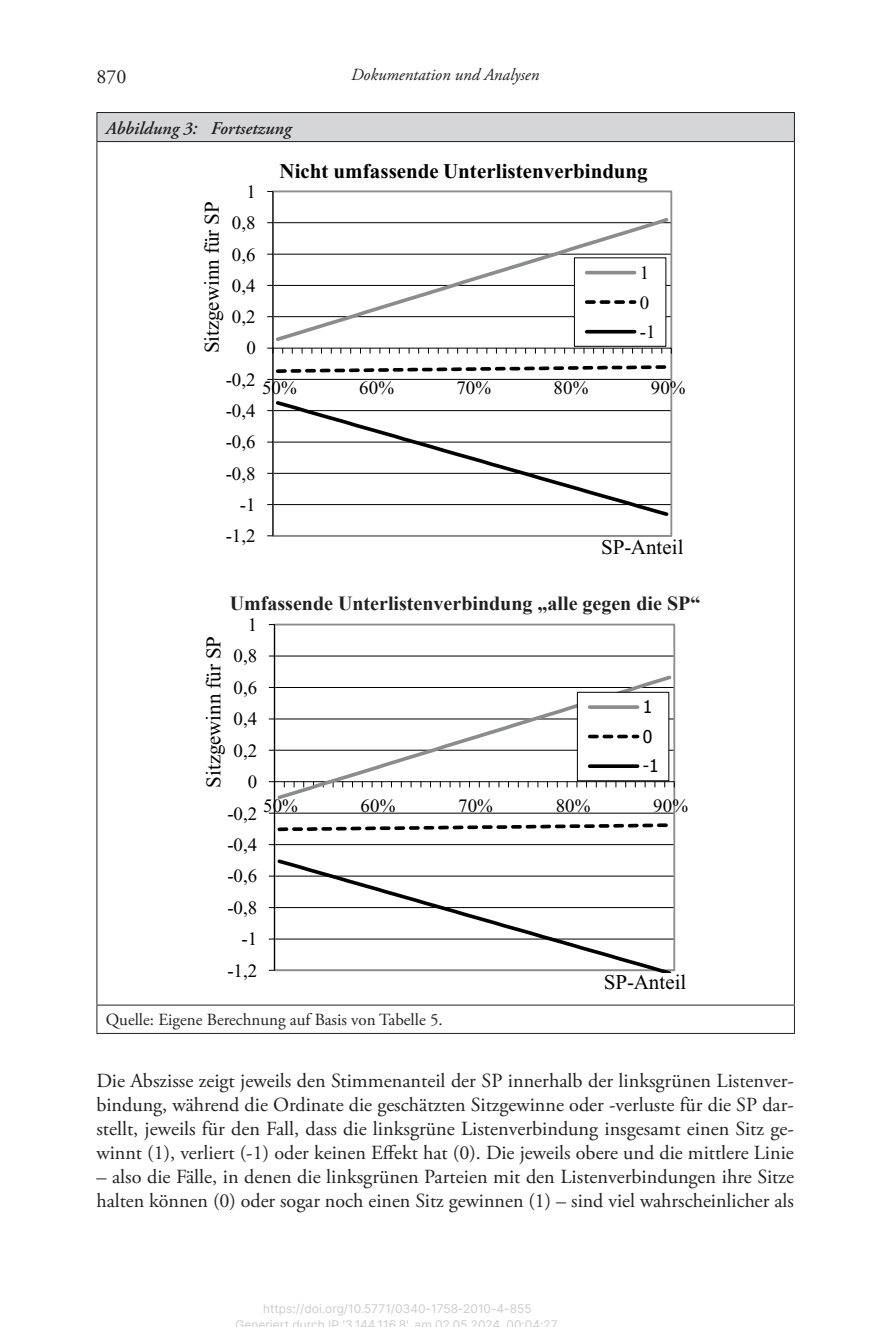
<style>
.page{position:relative;width:879px;height:1327px;background:#fff}
.page>*{position:absolute;margin:0;border:0;box-sizing:border-box;transform-origin:0 0}
.t1{font:700 21px "Times New Roman";color:#000001}
.t2{font:21px "Times New Roman";color:#000001}
.t3{font:20px/24px "Adobe Garamond Pro";color:#231f20;text-align:justify}
.t4{font:700 20px "Times New Roman";color:#231f20}
.t5{font:19px/29.6px "Times New Roman";letter-spacing:.005em;color:#000001}
.t6{font:italic 600 18px "Adobe Garamond Pro";color:#231f20}
.t7{font:17.6px/29.6px "Tahoma";color:#000001}
.t8{font:17px "Adobe Garamond Pro";color:#231f20}
.t9{font:italic 17px "Adobe Garamond Pro";color:#231f20}
.t10{font:12px/16px "Inter";color:#ccc;text-align:center}
</style>
<div class="page">
<div style="left:97px;top:112px;width:697px;height:30px;background:#d5d6d8"></div>
<hr style="left:96px;top:112px;width:699px;height:1px;background:#231f20">
<svg style="left:96px;top:113px;width:1px;height:28px"></svg>
<svg style="left:794px;top:113px;width:1px;height:28px"></svg>
<hr style="left:96px;top:141px;width:699px;height:1px;background:#231f20">
<hr style="left:96px;top:142px;width:1px;height:862px;background:#231f20">
<hr style="left:794px;top:142px;width:1px;height:862px;background:#231f20">
<hr style="left:96px;top:1004px;width:699px;height:1px;background:#231f20">
<svg style="left:96px;top:1005px;width:1px;height:28px"></svg>
<svg style="left:794px;top:1005px;width:1px;height:28px"></svg>
<hr style="left:96px;top:1033px;width:699px;height:1px;background:#231f20">
<div style="left:272px;top:190px;width:400px;height:347px;border:2px solid #8a8d8e"></div>
<hr style="left:272px;top:191px;width:1px;height:345px;background:#000001">
<hr style="left:273px;top:348px;width:398px;height:1px;background:#000001">
<svg style="left:273px;top:215px;width:398px;height:129px"></svg>
<svg style="left:267px;top:363px;width:403px;height:17px"></svg>
<svg style="left:273px;top:398px;width:398px;height:121px"></svg>
<div style="left:574px;top:258px;width:92px;height:88px;background:#fff"></div>
<hr style="left:587px;top:271px;width:47px;height:3px;background:#8a8d8e">
<svg style="left:587px;top:300px;width:47px;height:4px"></svg>
<hr style="left:587px;top:330px;width:47px;height:3px;background:#000001">
<hr style="left:274px;top:844px;width:400px;height:1px;background:#000001">
<hr style="left:274px;top:813px;width:400px;height:1px;background:#000001">
<hr style="left:274px;top:656px;width:400px;height:1px;background:#000001">
<hr style="left:274px;top:624px;width:1px;height:346px;background:#000001">
<svg style="left:269px;top:781px;width:5px;height:6px"></svg>
<svg style="left:275px;top:673px;width:399px;height:129px"></svg>
<svg style="left:275px;top:821px;width:393px;height:12px"></svg>
<svg style="left:269px;top:857px;width:405px;height:115px"></svg>
<div style="left:577px;top:692px;width:92px;height:89px;background:#fff;border:1px solid #000001"></div>
<svg style="left:590px;top:705px;width:47px;height:4px"></svg>
<svg style="left:590px;top:735px;width:47px;height:3px"></svg>
<svg style="left:590px;top:764px;width:47px;height:4px"></svg>
<p class="t3" style="left:96px;top:65px;width:31px">870</p>
<p class="t6" style="left:106px;top:117px;width:187px">Abbildung 3: Fortsetzung</p>
<p class="t9" style="left:351px;top:65px;width:190px">Dokumentation und Analysen</p>
<p class="t2" style="left:200px;top:353px;width:153px;rotate:-90deg">wegz t iS nni PSr üf</p>
<p class="t5" style="left:246px;top:177px;width:11px">1</p>
<p class="t5" style="left:232px;top:208px;width:25px">0,8</p>
<p class="t5" style="left:232px;top:240px;width:25px">0,6</p>
<p class="t5" style="left:232px;top:271px;width:25px">0,4</p>
<p class="t5" style="left:232px;top:302px;width:25px">0,2</p>
<p class="t5" style="left:246px;top:334px;width:11px">0</p>
<p class="t1" style="left:280px;top:159px;width:370px">Nicht umfassende Unterlistenverbindung</p>
<p class="t5" style="left:640px;top:259px;width:17px">1<br>0 -1</p>
<p class="t5" style="left:226px;top:365px;width:31px">-0,2</p>
<p class="t5" style="left:262px;top:373px;width:36px">50%</p>
<p class="t5" style="left:359px;top:373px;width:36px">60%</p>
<p class="t5" style="left:456px;top:373px;width:36px">70%</p>
<p class="t5" style="left:553px;top:373px;width:36px">80%</p>
<p class="t5" style="left:651px;top:373px;width:36px">90%</p>
<p class="t5" style="left:226px;top:396px;width:31px">-0,4</p>
<p class="t5" style="left:226px;top:427px;width:31px">-0,6</p>
<p class="t5" style="left:226px;top:459px;width:31px">-0,8</p>
<p class="t5" style="left:240px;top:490px;width:17px">-1</p>
<p class="t5" style="left:226px;top:521px;width:31px">-1,2</p>
<p class="t2" style="left:601px;top:536px;width:84px">SP-Anteil</p>
<p class="t4" style="left:230px;top:589px;width:472px">Umfassende Unterlistenverbindung „alle gegen die SP“</p>
<p class="t1" style="left:300px;top:598px;width:319px">Umfassende Unterlistenverbindung</p>
<p class="t5" style="left:248px;top:610px;width:11px">1</p>
<p class="t2" style="left:202px;top:788px;width:153px;rotate:-90deg">wegz t iS nni PSr üf</p>
<p class="t5" style="left:233px;top:641px;width:25px">0,8</p>
<p class="t5" style="left:233px;top:673px;width:25px">0,6</p>
<p class="t5" style="left:233px;top:704px;width:25px">0,4</p>
<p class="t5" style="left:233px;top:736px;width:25px">0,2</p>
<p class="t5" style="left:248px;top:767px;width:11px">0</p>
<p class="t7" style="left:643px;top:691px;width:17px">1<br>0 -1</p>
<p class="t5" style="left:263px;top:791px;width:36px">50%</p>
<p class="t5" style="left:361px;top:791px;width:36px">60%</p>
<p class="t5" style="left:458px;top:791px;width:36px">70%</p>
<p class="t5" style="left:556px;top:791px;width:36px">80%</p>
<p class="t5" style="left:653px;top:791px;width:36px">90%</p>
<p class="t5" style="left:227px;top:799px;width:31px">-0,2</p>
<p class="t5" style="left:227px;top:830px;width:31px">-0,4</p>
<p class="t5" style="left:227px;top:861px;width:31px">-0,6</p>
<p class="t5" style="left:227px;top:893px;width:31px">-0,8</p>
<p class="t5" style="left:242px;top:924px;width:17px">-1</p>
<p class="t5" style="left:227px;top:956px;width:31px">-1,2</p>
<p class="t8" style="left:106px;top:1010px;width:338px">Quelle: Eigene Berechnung auf Basis von Tabelle 5.</p>
<p class="t2" style="left:604px;top:970px;width:84px">SP-Anteil</p>
<p class="t3" style="left:96px;top:1069px;width:699px">Die Abszisse zeigt jeweils den Stimmenanteil der SP innerhalb der linksgrünen Listenver&shy;bindung, während die Ordinate die geschätzten Sitzgewinne oder -verluste für die SP dar&shy;stellt, jeweils für den Fall, dass die linksgrüne Listenverbindung insgesamt einen Sitz ge&shy;winnt (1), verliert (-1) oder keinen Effekt hat (0). Die jeweils obere und die mittlere Linie</p>
<p class="t3" style="left:96px;top:1165px;width:699px">– also die Fälle, in denen die linksgrünen Parteien mit den Listenverbindungen ihre Sitze halten können (0) oder sogar noch einen Sitz gewinnen (1) – sind viel wahrscheinlicher als</p>
<p class="t10" style="left:236px;top:1300px;width:323px">https://doi.org/10.5771/0340-1758-2010-4-855<br>Generiert durch IP '3 144116 8' am 02 05 2024 00:04:27</p>
</div>
